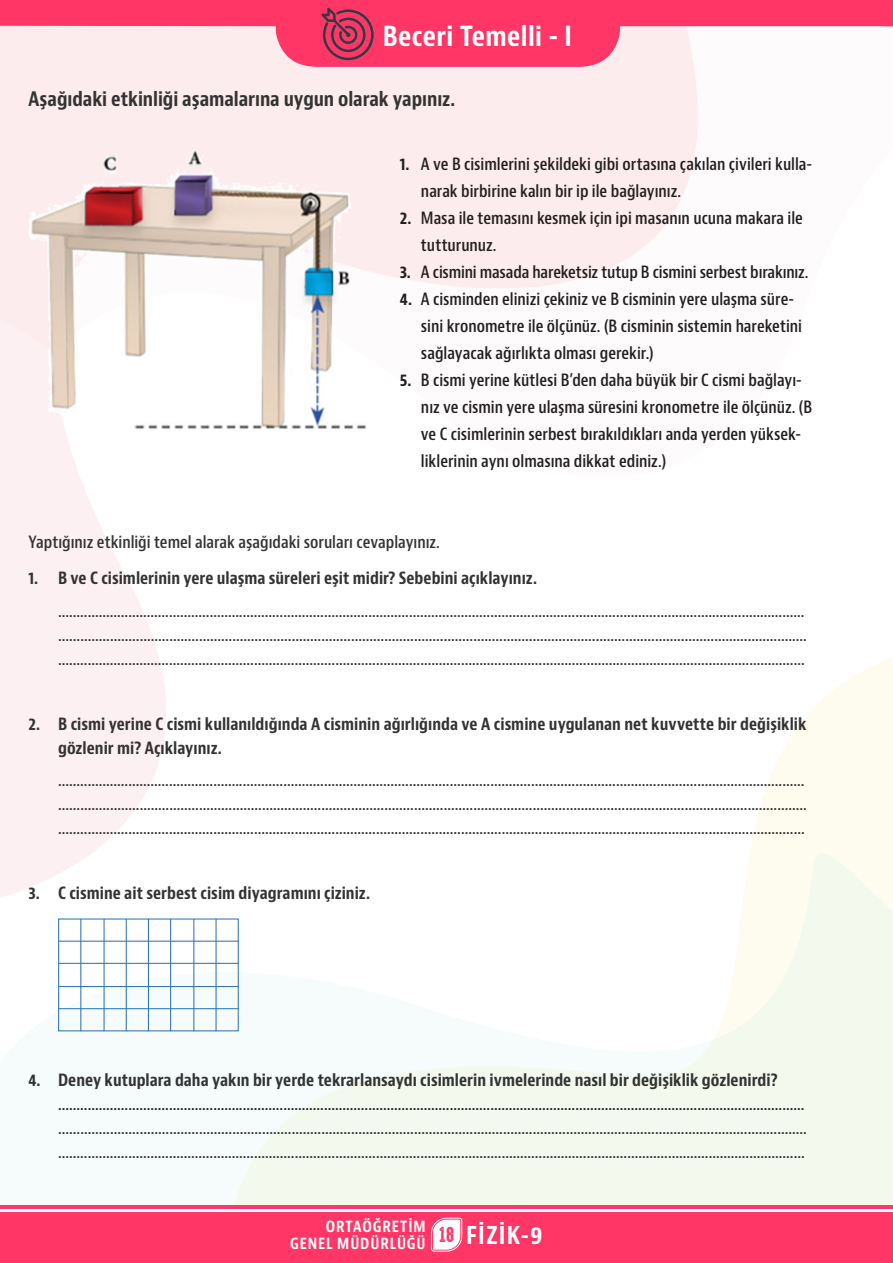
<style>
.page{position:relative;width:893px;height:1263px;background:#fff}
.page>*{position:absolute;margin:0;border:0;box-sizing:border-box;transform-origin:0 0}
.etkinlikadı{font:700 condensed 27px "Bernino Sans";letter-spacing:.015em;color:#fff}
.t1{font:700 condensed 24px "Bernino Sans";letter-spacing:.05em;color:#fff}
.madde_imi_start_at{font:700 condensed 19.5px "Bernino Sans";letter-spacing:-.005em;color:#333}
.body_copy{font:600 condensed 16.5px/24px "Bernino Sans";color:#333}
.alt_bashlık{font:600 condensed 16.5px/27px "Bernino Sans";color:#231f20}
.madde_imi_start_at-2{font:600 condensed 16.5px "Bernino Sans";color:#333}
.madde_imi_start_at-3{font:700 condensed 16.5px/24px "Bernino Sans";color:#333}
.body_copy-2{font:600 condensed 16.5px "Bernino Sans";color:#231f20}
.body_copy-3{font:700 condensed 16.5px "Bernino Sans";color:#333}
.t2{font:700 condensed 15px/17.2px "Bernino Sans";letter-spacing:.06em;color:#fff;text-align:right}
.s1{font-weight:700}
.s2{font-family:"High Voltage Rough";font-weight:400;font-stretch:normal;font-size:19.5px;color:#ff3666}
</style>
<div class="page">
<div style="left:0;top:67px;width:608px;height:7px;background:#fdecee"></div>
<hr style="left:0;top:1205px;width:893px;height:4px;background:#ff3666">
<div style="left:0;top:1212px;width:893px;height:51px;background:#ff3666"></div>
<svg style="left:0;top:0;width:893px;height:67px;background:#fe819f"></svg>
<svg style="left:430px;top:1217px;width:33px;height:35px"></svg>
<img style="left:28px;top:143px;width:343px;height:298px">
<div style="left:58px;top:918px;width:181px;height:113px;border:1px solid #2e75b6"></div>
<hr style="left:80px;top:919px;width:1px;height:112px;background:#2e75b6">
<hr style="left:104px;top:919px;width:1px;height:112px;background:#2e75b6">
<hr style="left:126px;top:919px;width:1px;height:112px;background:#2e75b6">
<hr style="left:148px;top:919px;width:1px;height:112px;background:#2e75b6">
<hr style="left:170px;top:919px;width:1px;height:112px;background:#2e75b6">
<hr style="left:193px;top:919px;width:1px;height:112px;background:#2e75b6">
<hr style="left:216px;top:919px;width:1px;height:112px;background:#2e75b6">
<hr style="left:59px;top:1008px;width:179px;height:1px;background:#2e75b6">
<hr style="left:59px;top:986px;width:179px;height:1px;background:#2e75b6">
<hr style="left:59px;top:963px;width:179px;height:1px;background:#2e75b6">
<hr style="left:59px;top:941px;width:179px;height:1px;background:#2e75b6">
<svg style="left:321px;top:8px;width:53px;height:52px;background:#be375b"></svg>
<p class="etkinlikadı" style="left:383px;top:20px;width:191px">Beceri Temelli - I</p>
<p class="madde_imi_start_at" style="left:28px;top:87px;width:428px">Aşağıdaki etkinliği aşamalarına uygun olarak yapınız.</p>
<p class="alt_bashlık" style="left:421px;top:151px;width:393px;text-indent:-21px"><span class="s1">1.</span> A ve B cisimlerini şekildeki gibi ortasına çakılan çivileri kulla&shy;narak birbirine kalın bir ip ile bağlayınız.</p>
<p class="alt_bashlık" style="left:421px;top:205px;width:383px;text-indent:-21px"><span class="s1">2.</span> Masa ile temasını kesmek için ipi masanın ucuna makara ile tutturunuz.</p>
<p class="alt_bashlık" style="left:400px;top:259px;width:410px"><span class="s1">3.</span> A cismini masada hareketsiz tutup B cismini serbest bırakınız.</p>
<p class="alt_bashlık" style="left:421px;top:286px;width:383px;text-indent:-21px"><span class="s1">4.</span> A cisminden elinizi çekiniz ve B cisminin yere ulaşma süre&shy;sini kronometre ile ölçünüz. (B cisminin sistemin hareketini sağlayacak ağırlıkta olması gerekir.)</p>
<p class="alt_bashlık" style="left:421px;top:367px;width:393px;text-indent:-21px"><span class="s1">5.</span> B cismi yerine kütlesi B’den daha büyük bir C cismi bağlayı&shy;nız ve cismin yere ulaşma süresini kronometre ile ölçünüz. (B ve C cisimlerinin serbest bırakıldıkları anda yerden yüksek&shy;liklerinin aynı olmasına dikkat ediniz.)</p>
<p class="madde_imi_start_at-2" style="left:28px;top:531px;width:413px">Yaptığınız etkinliği temel alarak aşağıdaki soruları cevaplayınız.</p>
<p class="madde_imi_start_at-3" style="left:28px;top:567px;width:510px">1. B ve C cisimlerinin yere ulaşma süreleri eşit midir? Sebebini açıklayınız.</p>
<p class="madde_imi_start_at-2" style="left:58px;top:601px;width:748px">..........................................................................................................................................................................................................</p>
<p class="body_copy" style="left:58px;top:623px;width:750px">.......................................................................................................................................................................................................... ..........................................................................................................................................................................................................</p>
<p class="madde_imi_start_at-3" style="left:58px;top:712px;width:750px;text-indent:-30px">2. B cismi yerine C cismi kullanıldığında A cisminin ağırlığında ve A cismine uygulanan net kuvvette bir değişiklik gözlenir mi? Açıklayınız.</p>
<p class="madde_imi_start_at-2" style="left:58px;top:770px;width:748px">..........................................................................................................................................................................................................</p>
<p class="body_copy" style="left:58px;top:793px;width:750px">.......................................................................................................................................................................................................... ..........................................................................................................................................................................................................</p>
<p class="madde_imi_start_at-3" style="left:28px;top:882px;width:343px">3. C cismine ait serbest cisim diyagramını çiziniz.</p>
<p class="body_copy-3" style="left:28px;top:1070px;width:751px">4. Deney kutuplara daha yakın bir yerde tekrarlansaydı cisimlerin ivmelerinde nasıl bir değişiklik gözlenirdi?</p>
<p class="body_copy-2" style="left:58px;top:1094px;width:748px">..........................................................................................................................................................................................................</p>
<p class="body_copy" style="left:58px;top:1116px;width:750px">.......................................................................................................................................................................................................... ..........................................................................................................................................................................................................</p>
<p class="t2" style="left:290px;top:1218px;width:137px">ORTAÖĞRETİM<br>GENEL MÜDÜRLÜĞÜ</p>
<h2 class="t1" style="left:439px;top:1221px;width:105px"><span class="s2">18</span> FİZİK-9</h2>
</div>
